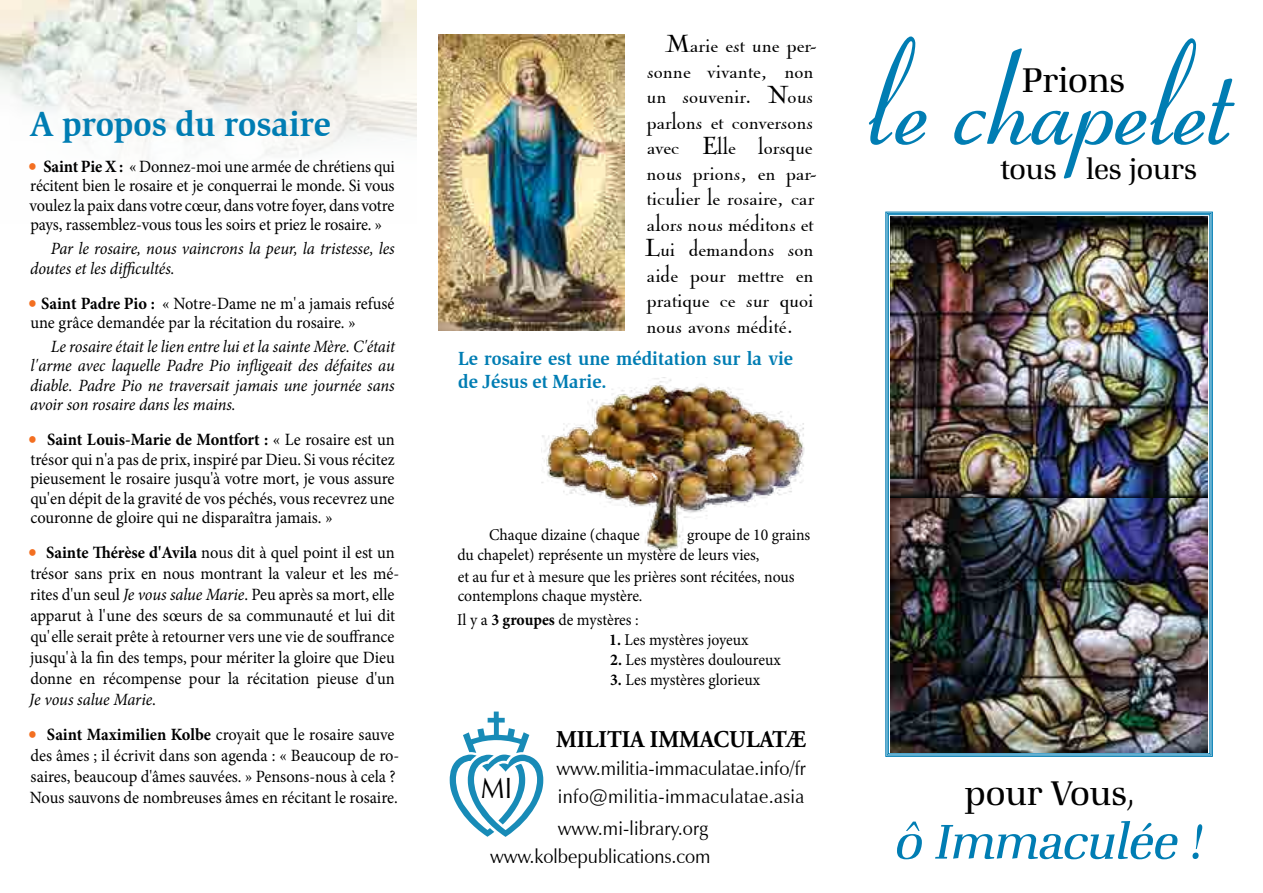
<style>
.page{position:relative;width:1263px;height:893px;background:#fff}
.page>*{position:absolute;margin:0;border:0;box-sizing:border-box;transform-origin:0 0}
.t1{font:italic 139.5px "Coronet";letter-spacing:-.02em;color:#007db3}
.t2{font:italic 55.5px "Zapf Book Lt PL";letter-spacing:-.01em;color:#007db3;scale:.93 1}
.t3{font:39px "Zapf Book Lt PL";color:#000;scale:.93 1}
.t4{font:700 36px "Slimbach Itc TEE";color:#007db3;scale:.95 1}
.t5{font:32.4px "Zapf Book Lt PL";color:#000;scale:.93 1}
.t6{font:29.25px "Zapf Humanist 601 BT";color:#000;scale:.91 1}
.t7{font:25.5px/25.5px "Nicolas Coc TEE";color:#000;scale:.95 1}
.t8{font:700 24px "Adobe Garamond Pro";color:#000;scale:.95 1}
.t9{font:19.5px/27.6px "Zapf Humanist 601 L2";color:#000;scale:.95 1}
.t10{font:700 19.5px/23.4px "Slimbach Itc TEE";color:#007db3;scale:.95 1}
.t11{font:17.25px/21px "Minion Pro";letter-spacing:-.005em;color:#000;scale:.95 1}
.t12{font:italic 17.25px/19.5px "Minion Pro";letter-spacing:-.01em;color:#000;scale:.95 1}
.t13{font:16.5px/19.8px "Minion Pro";color:#000;scale:.95 1}
.s1{font-size:25.5px;color:#f36f21}
.s2{font-weight:700}
.s3{font-style:italic}
.s4{font-size:141.9px}
</style>
<div class="page">
<svg style="left:885px;top:212px;width:328px;height:545px;background:#62a4c1"></svg>
<img style="left:0;top:0;width:417px;height:158px">
<img style="left:891px;top:217px;width:317px;height:536px">
<img style="left:541px;top:377px;width:264px;height:178px">
<svg style="left:450px;top:711px;width:93px;height:126px"></svg>
<img style="left:438px;top:34px;width:186px;height:297px">
<h3 class="t4" style="left:30px;top:103px;width:318px">A propos du rosaire</h3>
<p class="t11" style="left:28px;top:156px;width:388px;line-height:19.5px;text-align:justify"><span class="s1">•</span> <span class="s2">Saint Pie X :</span> « Donnez-moi une armée de chrétiens qui récitent bien le rosaire et je conquerrai le monde. Si vous voulez la paix dans votre cœur, dans votre foyer, dans votre pays, rassemblez-vous tous les soirs et priez le rosaire. »</p>
<p class="t12" style="left:30px;top:238px;width:385px;text-indent:21px">Par le rosaire, nous vaincrons la peur, la tristesse, les doutes et les difficultés.</p>
<p class="t11" style="left:28px;top:293px;width:388px;line-height:19.5px"><span class="s1">•</span> <span class="s2">Saint Padre Pio :</span> « Notre-Dame ne m' a jamais refusé une grâce demandée par la récitation du rosaire. »</p>
<p class="t12" style="left:30px;top:336px;width:386px;text-align:justify;text-indent:21px">Le rosaire était le lien entre lui et la sainte Mère. C'était l'arme avec laquelle Padre Pio infligeait des défaites au diable. Padre Pio ne traversait jamais une journée sans avoir son rosaire dans les mains.</p>
<p class="t11" style="left:28px;top:430px;width:388px;line-height:19.5px;text-align:justify"><span class="s1">•</span> <span class="s2">Saint Louis-Marie de Montfort :</span> « Le rosaire est un trésor qui n'a pas de prix, inspiré par Dieu. Si vous récitez pieusement le rosaire jusqu'à votre mort, je vous assure qu'en dépit de la gravité de vos péchés, vous recevrez une couronne de gloire qui ne disparaîtra jamais. »</p>
<p class="t11" style="left:28px;top:542px;width:393px"><span class="s1">•</span> <span class="s2">Sainte Thérèse d'Avila</span> nous dit à quel point il est un trésor sans prix en nous montrant la valeur et les mé&shy;rites d'un seul <span class="s3">Je vous salue Marie</span>. Peu après sa mort, elle apparut à l'une des sœurs de sa communauté et lui dit qu'elle serait prête à retourner vers une vie de souffrance jusqu'à la fin des temps, pour mériter la gloire que Dieu donne en récompense pour la récitation pieuse d'un <span class="s3">Je vous salue Marie</span>.</p>
<p class="t11" style="left:28px;top:724px;width:393px"><span class="s1">•</span> <span class="s2">Saint Maximilien Kolbe</span> croyait que le rosaire sauve des âmes ; il écrivit dans son agenda : « Beaucoup de ro&shy;saires, beaucoup d'âmes sauvées. » Pensons-nous à cela ?<br>Nous sauvons de nombreuses âmes en récitant le rosaire.</p>
<p class="t7" style="left:645px;top:32px;width:182px;text-indent:21px">Marie est une per&shy;sonne vivante, non un souvenir. Nous parlons et conversons avec Elle lorsque nous prions, en par&shy;ticulier le rosaire, car alors nous méditons et<br>Lui demandons son aide pour mettre en pratique ce sur quoi nous avons médité.</p>
<p class="t10" style="left:458px;top:347px;width:354px">Le rosaire est une méditation sur la vie de Jésus et Marie.</p>
<h1 class="t1" style="left:849px;top:17px;width:368px"><span class="s4">l</span>e chapelet</h1>
<h3 class="t3" style="left:1022px;top:58px;width:112px">Prions</h3>
<h3 class="t5" style="left:1000px;top:150px;width:213px">tous les jours</h3>
<p class="t13" style="left:457px;top:525px;width:373px;line-height:20.4px;text-indent:230px">groupe de 10 grains du chapelet) représente un mystère de leurs vies,</p>
<p class="t13" style="left:489px;top:525px;width:160px">Chaque dizaine (chaque</p>
<p class="t13" style="left:458px;top:566px;width:356px">et au fur et à mesure que les prières sont récitées, nous contemplons chaque mystère.</p>
<p class="t13" style="left:457px;top:610px;width:193px">Il y a <span class="s2">3 groupes</span> de mystères :</p>
<p class="t13" style="left:609px;top:630px;width:148px"><span class="s2">1.</span> Les mystères joyeux</p>
<p class="t13" style="left:610px;top:650px;width:181px"><span class="s2">2.</span> Les mystères douloureux</p>
<p class="t13" style="left:610px;top:670px;width:159px"><span class="s2">3.</span> Les mystères glorieux</p>
<h3 class="t8" style="left:556px;top:726px;width:265px">MILITIA IMMACULATÆ</h3>
<p class="t9" style="left:556px;top:754px;width:264px">www.militia-immaculatae.info/fr info@militia-immaculatae.asia</p>
<p class="t9" style="left:490px;top:814px;width:233px;text-align:right">www.mi-library.org www.kolbepublications.com</p>
<h3 class="t6" style="left:481px;top:770px;width:35px">MI</h3>
<h3 class="t3" style="left:965px;top:770px;width:185px">pour Vous,</h3>
<h2 class="t2" style="left:896px;top:810px;width:333px">ô Immaculée !</h2>
</div>
